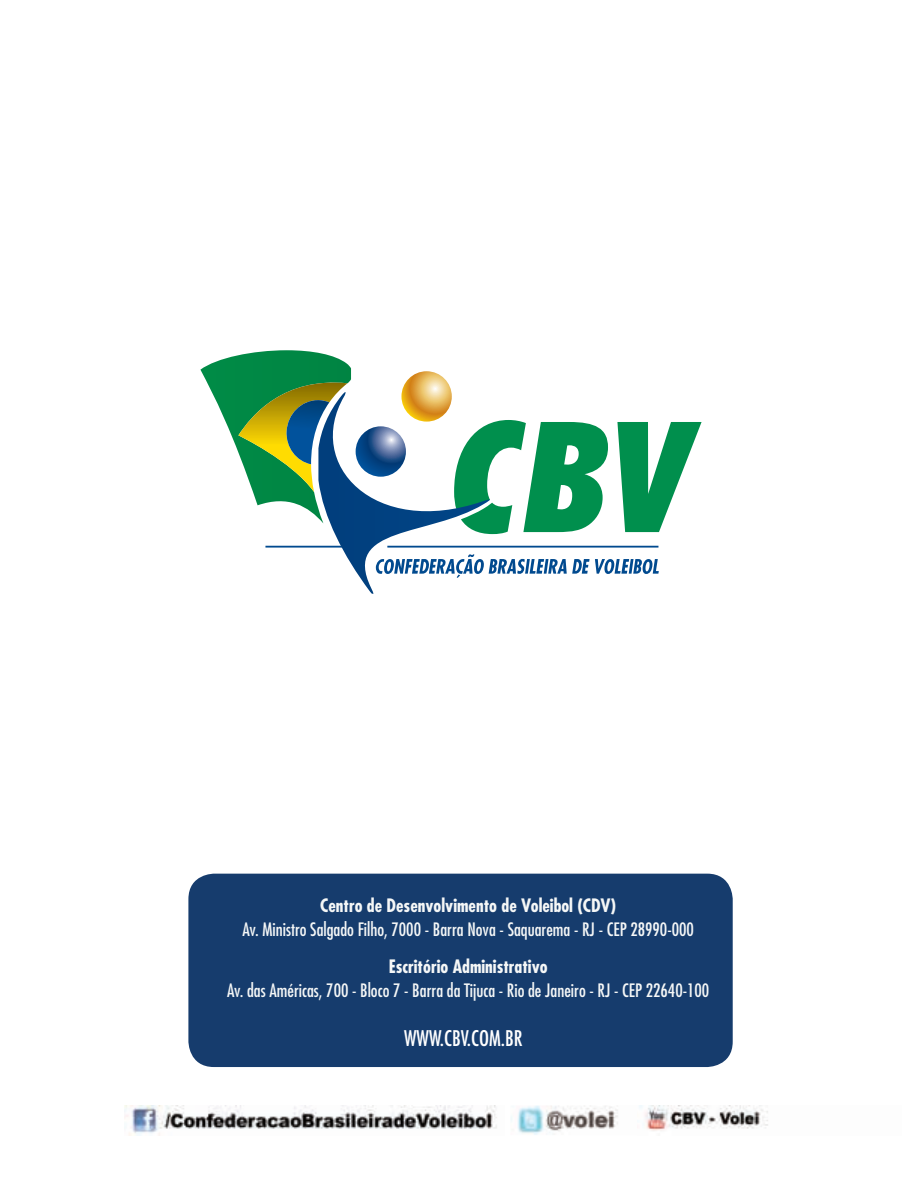
<style>
.page{position:relative;width:902px;height:1200px;background:#fff}
.page>*{position:absolute;margin:0;border:0;box-sizing:border-box;transform-origin:0 0}
.t1{font:condensed 21px "Futura Std";color:#fff}
.t2{font:condensed 18px "Futura Std";color:#f5f7f7}
.t3{font:700 condensed 18px "Futura Std";color:#f5f7f7}
</style>
<div class="page">
<div style="left:188px;top:873px;width:545px;height:194px;background:#163c6d;border-radius:26px"></div>
<svg style="left:200px;top:350px;width:502px;height:244px"></svg>
<img style="left:125px;top:1105px;width:372px;height:30px">
<img style="left:511px;top:1105px;width:107px;height:30px">
<img style="left:639px;top:1105px;width:129px;height:26px">
<p class="t3" style="left:320px;top:894px;width:297px">Centro de Desenvolvimento de Voleibol (CDV)</p>
<p class="t2" style="left:243px;top:918px;width:453px">Av. Ministro Salgado Filho, 7000 - Barra Nova - Saquarema - RJ - CEP 28990-000</p>
<p class="t3" style="left:389px;top:955px;width:161px">Escritório Administrativo</p>
<p class="t2" style="left:227px;top:980px;width:484px">Av. das Américas, 700 - Bloco 7 - Barra da Tijuca - Rio de Janeiro - RJ - CEP 22640-100</p>
<p class="t1" style="left:404px;top:1025px;width:120px">WWW.CBV.COM.BR</p>
</div>
